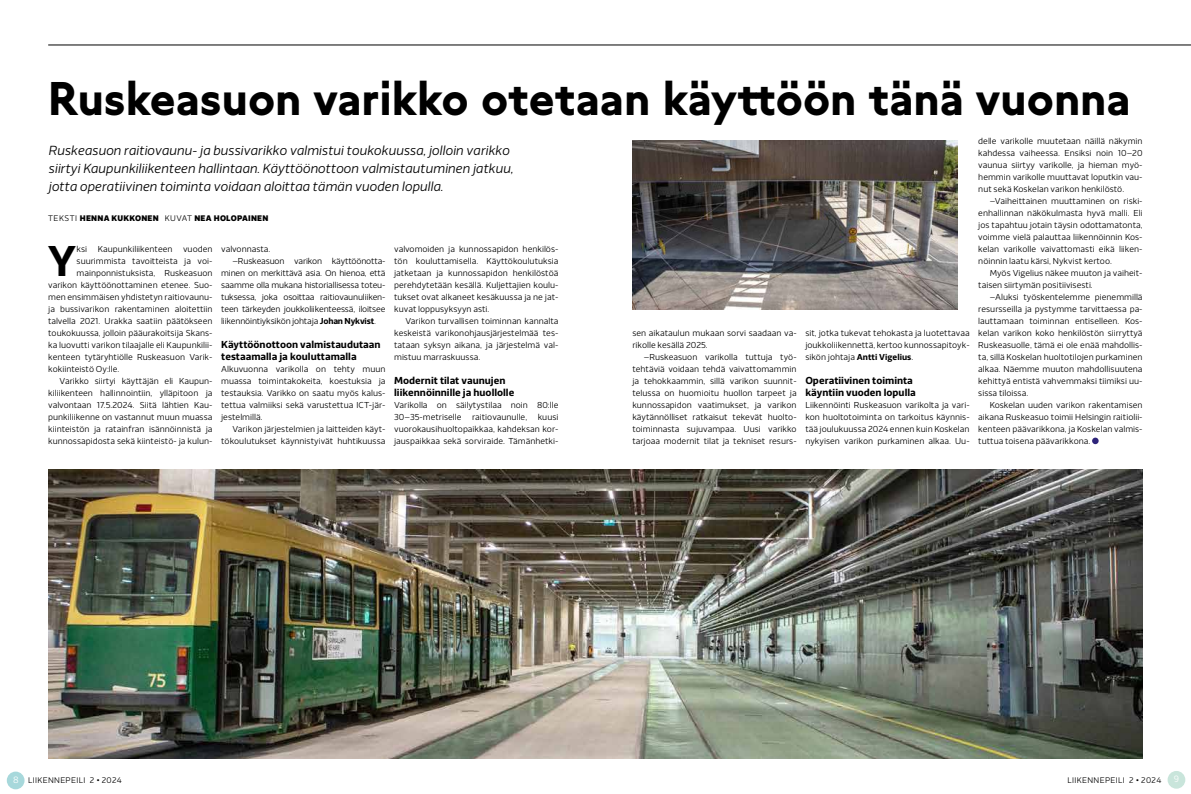
<style>
.page{position:relative;width:1191px;height:794px;background:#fff}
.page>*{position:absolute;margin:0;border:0;box-sizing:border-box;transform-origin:0 0}
.t1{font:700 44px "Grato Classic";letter-spacing:.015em;color:#000}
.t2{font:700 42.4px "HKL Sans";color:#000}
.t3{font:italic 300 13px/18px "HKL Sans";letter-spacing:-.005em;color:#000}
.t4{font:700 10px/12px "HKL Sans";color:#000}
.t5{font:300 9px "HKL Sans";color:#fff}
.t6{font:300 8.5px/12px "HKL Sans";color:#000;text-align:justify}
.t7{font:300 8.5px "HKL Sans";letter-spacing:-.02em;color:#000}
.t8{font:300 8px "HKL Sans";letter-spacing:.04em;color:#000}
.t9{font:900 8px "HKL Sans";letter-spacing:.025em;color:#000}
.s1{font-weight:300}
.s2{font-weight:700}
.s3{font-size:9px;color:#fff}
</style>
<div class="page">
<div style="left:1167px;top:771px;width:18px;height:17px;background:#c9e5db;border-radius:50%"></div>
<div style="left:7px;top:771px;width:18px;height:18px;background:#a7d8db;border-radius:50%"></div>
<hr style="left:48px;top:45px;width:1143px;height:1px;background:#000">
<img style="left:48px;top:469px;width:1094px;height:289px">
<img style="left:632px;top:140px;width:325px;height:169px">
<div style="left:1092px;top:437px;width:6px;height:7px;background:#2e247a;border-radius:50%"></div>
<h1 class="t1" style="left:48px;top:61px;width:1083px">Ruskeasuon varikko otetaan käyttöön tänä vuonna</h1>
<p class="t3" style="left:48px;top:141px;width:466px">Ruskeasuon raitiovaunu- ja bussivarikko valmistui toukokuussa, jolloin varikko siirtyi Kaupunkiliikenteen hallintaan. Käyttöönottoon valmistautuminen jatkuu, jotta operatiivinen toiminta voidaan aloittaa tämän vuoden lopulla.</p>
<p class="t9" style="left:48px;top:213px;width:222px"><span class="s1">TEKSTI</span> HENNA KUKKONEN <span class="s1">KUVAT</span> NEA HOLOPAINEN</p>
<h2 class="t2" style="left:47px;top:234px;width:31px">Y</h2>
<p class="t6" style="left:77px;top:243px;width:137px">ksi Kaupunkiliikenteen vuoden</p>
<p class="t6" style="left:77px;top:255px;width:137px">suurimmista tavoitteista ja voi-</p>
<p class="t6" style="left:77px;top:267px;width:137px">mainponnistuksista, Ruskeasuon</p>
<p class="t6" style="left:48px;top:279px;width:166px">varikon käyttöönottaminen etenee. Suo-</p>
<p class="t6" style="left:48px;top:291px;width:166px">men ensimmäisen yhdistetyn raitiovaunu-</p>
<p class="t6" style="left:48px;top:303px;width:166px">ja bussivarikon rakentaminen aloitettiin</p>
<p class="t6" style="left:48px;top:315px;width:166px">talvella 2021. Urakka saatiin päätökseen</p>
<p class="t6" style="left:48px;top:327px;width:166px">toukokuussa, jolloin pääurakoitsija Skans-</p>
<p class="t6" style="left:48px;top:339px;width:166px">ka luovutti varikon tilaajalle eli Kaupunkilii-</p>
<p class="t6" style="left:48px;top:351px;width:166px">kenteen tytäryhtiölle Ruskeasuon Varik-</p>
<p class="t6" style="left:48px;top:363px;width:73px">kokiinteistö Oy:lle.</p>
<p class="t6" style="left:60px;top:375px;width:154px">Varikko siirtyi käyttäjän eli Kaupun-</p>
<p class="t6" style="left:48px;top:387px;width:166px">kiliikenteen hallinnointiin, ylläpitoon ja</p>
<p class="t6" style="left:48px;top:399px;width:166px">valvontaan 17.5.2024. Siitä lähtien Kau-</p>
<p class="t6" style="left:48px;top:411px;width:166px">punkiliikenne on vastannut muun muassa</p>
<p class="t6" style="left:48px;top:423px;width:166px">kiinteistön ja ratainfran isännöinnistä ja</p>
<p class="t6" style="left:48px;top:435px;width:166px">kunnossapidosta sekä kiinteistö- ja kulun-</p>
<p class="t6" style="left:221px;top:243px;width:51px">valvonnasta.</p>
<p class="t7" style="left:232px;top:256px;width:154px">–Ruskeasuon varikon käyttöönotta-</p>
<p class="t7" style="left:221px;top:268px;width:166px">minen on merkittävä asia. On hienoa, että</p>
<p class="t7" style="left:221px;top:280px;width:166px">saamme olla mukana historiallisessa toteu-</p>
<p class="t7" style="left:221px;top:292px;width:166px">tuksessa, joka osoittaa raitiovaunuliiken-</p>
<p class="t7" style="left:221px;top:304px;width:166px">teen tärkeyden joukkoliikenteessä, iloitsee</p>
<p class="t7" style="left:221px;top:316px;width:156px">liikennöintiyksikön johtaja <span class="s2">Johan Nykvist</span>.</p>
<p class="t4" style="left:221px;top:338px;width:161px">Käyttöönottoon valmistaudutaan testaamalla ja kouluttamalla</p>
<p class="t6" style="left:221px;top:363px;width:166px">Alkuvuonna varikolla on tehty muun muassa toimintakokeita, koestuksia ja testauksia. Varikko on saatu myös kalus&shy;tettua valmiiksi sekä varustettua ICT-jär&shy;jestelmillä.</p>
<p class="t6" style="left:221px;top:423px;width:166px;text-align:right">Varikon järjestelmien ja laitteiden käyt&shy;tökoulutukset käynnistyivät huhtikuussa</p>
<p class="t6" style="left:394px;top:243px;width:166px">valvomoiden ja kunnossapidon henkilös&shy;tön kouluttamisella. Käyttökoulutuksia jatketaan ja kunnossapidon henkilöstöä perehdytetään kesällä. Kuljettajien koulu&shy;tukset ovat alkaneet kesäkuussa ja ne jat&shy;kuvat loppusyksyyn asti.</p>
<p class="t6" style="left:394px;top:315px;width:166px;text-indent:11px">Varikon turvallisen toiminnan kannalta keskeistä varikonohjausjärjestelmää tes&shy;tataan syksyn aikana, ja järjestelmä val&shy;mistuu marraskuussa.</p>
<p class="t4" style="left:394px;top:374px;width:122px">Modernit tilat vaunujen liikennöinnille ja huollolle</p>
<p class="t6" style="left:394px;top:399px;width:166px">Varikolla on säilytystilaa noin 80:lle 30–35-metriselle raitiovaunulle, kuusi vuorokausihuoltopaikkaa, kahdeksan kor&shy;jauspaikkaa sekä sorviraide. Tämänhetki-</p>
<p class="t6" style="left:632px;top:327px;width:166px">sen aikataulun mukaan sorvi saadaan va&shy;rikolle kesällä 2025.</p>
<p class="t6" style="left:632px;top:351px;width:166px;text-indent:11px">–Ruskeasuon varikolla tuttuja työ&shy;tehtäviä voidaan tehdä vaivattomammin ja tehokkaammin, sillä varikon suunnit&shy;telussa on huomioitu huollon tarpeet ja kunnossapidon vaatimukset, ja varikon käytännölliset ratkaisut tekevät huolto&shy;toiminnasta sujuvampaa. Uusi varikko tarjoaa modernit tilat ja tekniset resurs-</p>
<p class="t6" style="left:805px;top:327px;width:166px">sit, jotka tukevat tehokasta ja luotettavaa joukkoliikennettä, kertoo kunnossapitoyk&shy;sikön johtaja <span class="s2">Antti Vigelius</span>.</p>
<p class="t4" style="left:805px;top:374px;width:112px">Operatiivinen toiminta käyntiin vuoden lopulla</p>
<p class="t6" style="left:805px;top:399px;width:166px">Liikennöinti Ruskeasuon varikolta ja vari&shy;kon huoltotoiminta on tarkoitus käynnis&shy;tää joulukuussa 2024 ennen kuin Koskelan nykyisen varikon purkaminen alkaa. Uu-</p>
<p class="t6" style="left:978px;top:135px;width:166px">delle varikolle muutetaan näillä näkymin kahdessa vaiheessa. Ensiksi noin 10–20 vaunua siirtyy varikolle, ja hieman myö&shy;hemmin varikolle muuttavat loputkin vau&shy;nut sekä Koskelan varikon henkilöstö.</p>
<p class="t6" style="left:978px;top:195px;width:166px;text-indent:11px">–Vaiheittainen muuttaminen on riski&shy;enhallinnan näkökulmasta hyvä malli. Eli jos tapahtuu jotain täysin odottamatonta, voimme vielä palauttaa liikennöinnin Kos&shy;kelan varikolle vaivattomasti eikä liiken&shy;nöinnin laatu kärsi, Nykvist kertoo.</p>
<p class="t6" style="left:978px;top:267px;width:166px;text-indent:11px">Myös Vigelius näkee muuton ja vaiheit&shy;taisen siirtymän positiivisesti.</p>
<p class="t6" style="left:978px;top:291px;width:166px;text-indent:11px">–Aluksi työskentelemme pienemmillä resursseilla ja pystymme tarvittaessa pa&shy;lauttamaan toiminnan entiselleen. Kos&shy;kelan varikon koko henkilöstön siirryttyä Ruskeasuolle, tämä ei ole enää mahdollis&shy;ta, sillä Koskelan huoltotilojen purkaminen alkaa. Näemme muuton mahdollisuutena kehittyä entistä vahvemmaksi tiimiksi uu&shy;sissa tiloissa.</p>
<p class="t6" style="left:978px;top:399px;width:166px;text-indent:11px">Koskelan uuden varikon rakentamisen aikana Ruskeasuo toimii Helsingin raitiolii&shy;kenteen päävarikkona, ja Koskelan valmis&shy;tuttua toisena päävarikkona.</p>
<p class="t8" style="left:13px;top:775px;width:110px"><span class="s3">8</span> LIIKENNEPEILI 2 • 2024</p>
<p class="t8" style="left:1067px;top:776px;width:95px">LIIKENNEPEILI 2 • 2024</p>
<p class="t5" style="left:1173px;top:774px;width:7px">9</p>
</div>
